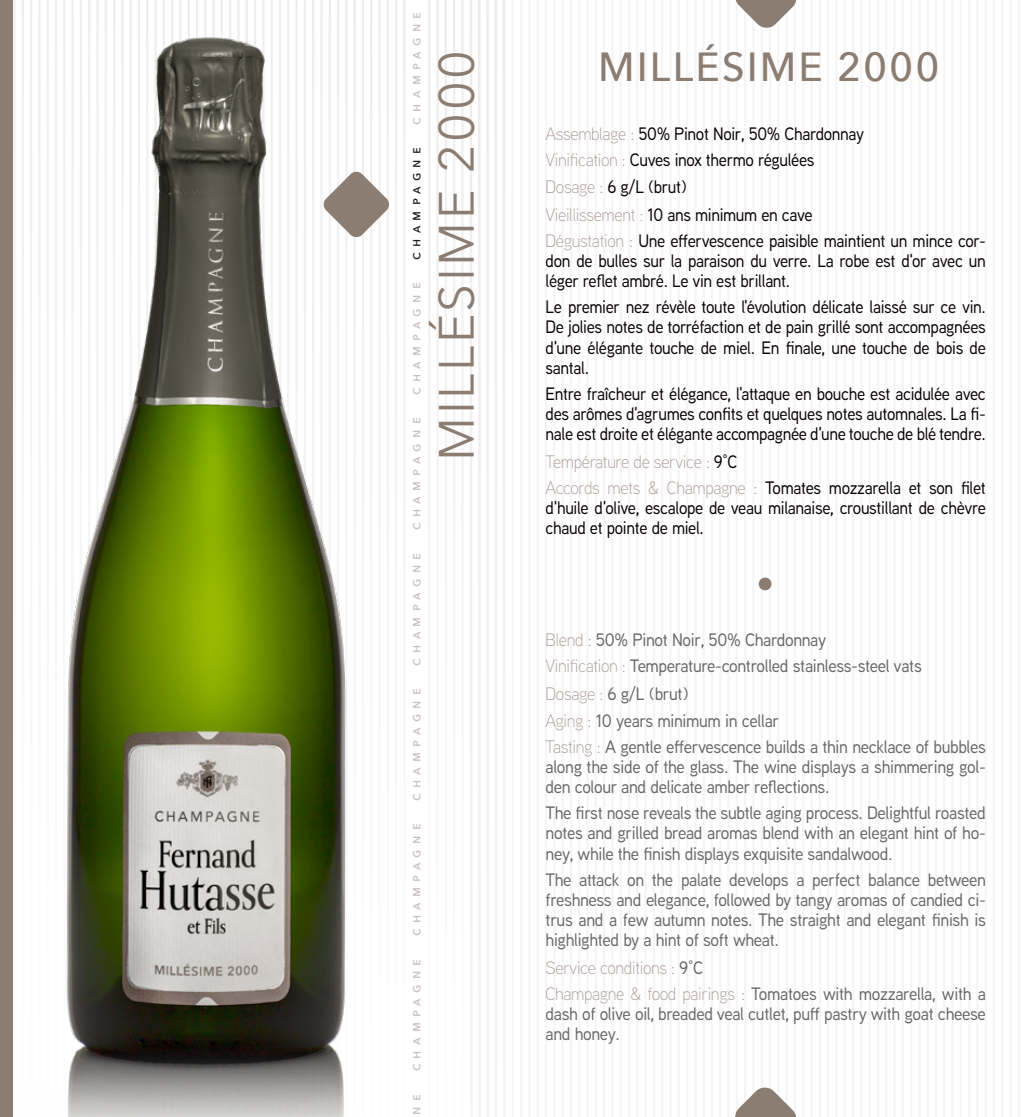
<style>
.page{position:relative;width:1021px;height:1117px;background:#fff}
.page>*{position:absolute;margin:0;border:0;box-sizing:border-box;transform-origin:0 0}
.t1{font:49.5px "Avenir Next";letter-spacing:.05em;color:#8b7d71}
.t2{font:500 40.5px "Avenir Next";letter-spacing:.05em;color:#8b7d71}
.t3{font:500 18px/20.2px "Aaux Next";letter-spacing:-.02em;color:#080302;scale:.93 1}
.t4{font:500 18px/20.2px "Aaux Next";letter-spacing:-.02em;color:#696766;scale:.95 1}
.t5{font:300 18px/25.9px "Aaux Next";letter-spacing:-.02em;color:#aa9b96;scale:.95 1}
.t6{font:500 13.5px "Avenir Next";letter-spacing:.39em;color:#c8c0be}
.t7{font:500 13.5px "Avenir Next";letter-spacing:.39em;color:#231f20}
.s1{font-weight:300;color:#aa9b96}
.s2{font-weight:500;color:#080302}
.s3{font-weight:500;color:#696766}
</style>
<div class="page">
<hr style="left:545px;top:0;width:2px;height:1116px;background:#f6f4f5">
<hr style="left:677px;top:0;width:3px;height:1116px;background:#f6f4f5">
<hr style="left:810px;top:0;width:2px;height:1116px;background:#f6f4f5">
<hr style="left:570px;top:0;width:2px;height:1116px;background:#f6f4f5">
<hr style="left:578px;top:0;width:2px;height:1116px;background:#f6f4f5">
<hr style="left:711px;top:0;width:2px;height:1116px;background:#f6f4f5">
<hr style="left:843px;top:0;width:2px;height:1116px;background:#f6f4f5">
<hr style="left:976px;top:0;width:2px;height:1116px;background:#f6f4f5">
<hr style="left:478px;top:0;width:3px;height:1116px;background:#f6f4f5">
<hr style="left:611px;top:0;width:2px;height:1116px;background:#f6f4f5">
<hr style="left:744px;top:0;width:2px;height:1116px;background:#f6f4f5">
<hr style="left:876px;top:0;width:3px;height:1116px;background:#f6f4f5">
<hr style="left:1009px;top:0;width:2px;height:1116px;background:#f6f4f5">
<hr style="left:512px;top:0;width:2px;height:1116px;background:#f6f4f5">
<hr style="left:644px;top:0;width:2px;height:1116px;background:#f6f4f5">
<hr style="left:777px;top:0;width:2px;height:1116px;background:#f6f4f5">
<hr style="left:909px;top:0;width:3px;height:1116px;background:#f6f4f5">
<hr style="left:694px;top:0;width:2px;height:1116px;background:#f6f4f5">
<hr style="left:827px;top:0;width:2px;height:1116px;background:#f6f4f5">
<hr style="left:959px;top:0;width:2px;height:1116px;background:#f6f4f5">
<hr style="left:594px;top:0;width:3px;height:1116px;background:#f6f4f5">
<hr style="left:727px;top:0;width:2px;height:1116px;background:#f6f4f5">
<hr style="left:860px;top:0;width:2px;height:1116px;background:#f6f4f5">
<hr style="left:992px;top:0;width:3px;height:1116px;background:#f6f4f5">
<hr style="left:628px;top:0;width:2px;height:1116px;background:#f6f4f5">
<hr style="left:760px;top:0;width:3px;height:1116px;background:#f6f4f5">
<hr style="left:893px;top:0;width:2px;height:1116px;background:#f6f4f5">
<hr style="left:528px;top:0;width:2px;height:1116px;background:#f6f4f5">
<hr style="left:661px;top:0;width:2px;height:1116px;background:#f6f4f5">
<hr style="left:793px;top:0;width:3px;height:1116px;background:#f6f4f5">
<hr style="left:926px;top:0;width:2px;height:1116px;background:#f6f4f5">
<hr style="left:553px;top:0;width:2px;height:1116px;background:#f6f4f5">
<hr style="left:686px;top:0;width:2px;height:1116px;background:#f6f4f5">
<hr style="left:818px;top:0;width:3px;height:1116px;background:#f6f4f5">
<hr style="left:951px;top:0;width:2px;height:1116px;background:#f6f4f5">
<hr style="left:586px;top:0;width:2px;height:1116px;background:#f6f4f5">
<hr style="left:719px;top:0;width:2px;height:1116px;background:#f6f4f5">
<hr style="left:851px;top:0;width:3px;height:1116px;background:#f6f4f5">
<hr style="left:984px;top:0;width:2px;height:1116px;background:#f6f4f5">
<hr style="left:487px;top:0;width:2px;height:1116px;background:#f6f4f5">
<hr style="left:619px;top:0;width:3px;height:1116px;background:#f6f4f5">
<hr style="left:752px;top:0;width:2px;height:1116px;background:#f6f4f5">
<hr style="left:885px;top:0;width:2px;height:1116px;background:#f6f4f5">
<hr style="left:1017px;top:0;width:3px;height:1116px;background:#f6f4f5">
<hr style="left:520px;top:0;width:2px;height:1116px;background:#f6f4f5">
<hr style="left:652px;top:0;width:3px;height:1116px;background:#f6f4f5">
<hr style="left:785px;top:0;width:2px;height:1116px;background:#f6f4f5">
<hr style="left:918px;top:0;width:2px;height:1116px;background:#f6f4f5">
<hr style="left:702px;top:0;width:2px;height:1116px;background:#f6f4f5">
<hr style="left:835px;top:0;width:2px;height:1116px;background:#f6f4f5">
<hr style="left:968px;top:0;width:2px;height:1116px;background:#f6f4f5">
<hr style="left:603px;top:0;width:2px;height:1116px;background:#f6f4f5">
<hr style="left:735px;top:0;width:3px;height:1116px;background:#f6f4f5">
<hr style="left:868px;top:0;width:2px;height:1116px;background:#f6f4f5">
<hr style="left:1001px;top:0;width:2px;height:1116px;background:#f6f4f5">
<hr style="left:636px;top:0;width:2px;height:1116px;background:#f6f4f5">
<hr style="left:769px;top:0;width:2px;height:1116px;background:#f6f4f5">
<hr style="left:901px;top:0;width:2px;height:1116px;background:#f6f4f5">
<hr style="left:536px;top:0;width:3px;height:1116px;background:#f6f4f5">
<hr style="left:669px;top:0;width:2px;height:1116px;background:#f6f4f5">
<hr style="left:802px;top:0;width:2px;height:1116px;background:#f6f4f5">
<hr style="left:561px;top:0;width:3px;height:1116px;background:#f6f4f5">
<hr style="left:943px;top:0;width:2px;height:1116px;background:#f6f4f5">
<hr style="left:934px;top:0;width:3px;height:1116px;background:#f6f4f5">
<hr style="left:453px;top:0;width:2px;height:1116px;background:#eeecec">
<hr style="left:486px;top:0;width:2px;height:1116px;background:#eeecec">
<hr style="left:436px;top:0;width:3px;height:1116px;background:#eeecec">
<hr style="left:469px;top:0;width:3px;height:1116px;background:#eeecec">
<hr style="left:403px;top:0;width:2px;height:1116px;background:#eeecec">
<hr style="left:428px;top:0;width:2px;height:1116px;background:#eeecec">
<hr style="left:461px;top:0;width:2px;height:1116px;background:#eeecec">
<hr style="left:494px;top:0;width:3px;height:1116px;background:#eeecec">
<hr style="left:395px;top:0;width:2px;height:1116px;background:#eeecec">
<hr style="left:445px;top:0;width:2px;height:1116px;background:#eeecec">
<hr style="left:478px;top:0;width:2px;height:1116px;background:#eeecec">
<hr style="left:502px;top:0;width:3px;height:1116px;background:#eeecec">
<img style="left:13px;top:0;width:376px;height:1116px">
<svg style="left:323px;top:171px;width:66px;height:67px"></svg>
<svg style="left:736px;top:0;width:60px;height:28px"></svg>
<svg style="left:735px;top:1087px;width:61px;height:29px"></svg>
<svg style="left:758px;top:577px;width:14px;height:14px"></svg>
<div style="left:0;top:0;width:13px;height:1116px;background:#8b7d71"></div>
<p class="t6" style="left:404px;top:124px;width:114px;rotate:-90deg">champagne</p>
<p class="t7" style="left:404px;top:260px;width:114px;rotate:-90deg">champagne</p>
<p class="t6" style="left:404px;top:395px;width:114px;rotate:-90deg">champagne</p>
<p class="t6" style="left:404px;top:530px;width:114px;rotate:-90deg">champagne</p>
<p class="t6" style="left:404px;top:665px;width:114px;rotate:-90deg">champagne</p>
<p class="t6" style="left:404px;top:800px;width:114px;rotate:-90deg">champagne</p>
<p class="t6" style="left:404px;top:935px;width:114px;rotate:-90deg">champagne</p>
<p class="t6" style="left:404px;top:1071px;width:114px;rotate:-90deg">champagne</p>
<h1 class="t1" style="left:415px;top:460px;width:411px;rotate:-90deg">MILLÉSIME 2000</h1>
<h2 class="t2" style="left:598px;top:32px;width:343px">MILLÉSIME 2000</h2>
<p class="t3" style="left:545px;top:120px;width:475px;line-height:26.6px"><span class="s1">Assemblage :</span> 50% Pinot Noir, 50% Chardonnay<br><span class="s1">Vinification :</span> Cuves inox thermo régulées<br><span class="s1">Dosage :</span> 6 g/L (brut)<br><span class="s1">Vieillissement :</span> 10 ans minimum en cave<br><span class="s1">Dégustation :</span> Une effervescence paisible maintient un mince cor-</p>
<p class="t3" style="left:545px;top:250px;width:475px">don de bulles sur la paraison du verre. La robe est d'or avec un léger reflet ambré. Le vin est brillant.</p>
<p class="t3" style="left:545px;top:296px;width:475px;text-align:justify">Le premier nez révèle toute l'évolution délicate laissé sur ce vin.<br>De jolies notes de torréfaction et de pain grillé sont accompagnées d'une élégante touche de miel. En finale, une touche de bois de santal.</p>
<p class="t3" style="left:545px;top:383px;width:475px;text-align:justify">Entre fraîcheur et élégance, l'attaque en bouche est acidulée avec des arômes d'agrumes confits et quelques notes automnales. La fi&shy;nale est droite et élégante accompagnée d'une touche de blé tendre.</p>
<p class="t5" style="left:545px;top:447px;width:465px">Température de service : <span class="s2">9°C<br></span>Accords mets &amp; Champagne : <span class="s2">Tomates mozzarella et son filet</span></p>
<p class="t3" style="left:545px;top:497px;width:475px">d'huile d'olive, escalope de veau milanaise, croustillant de chèvre chaud et pointe de miel.</p>
<p class="t4" style="left:545px;top:626px;width:465px;line-height:26.6px"><span class="s1">Blend :</span> 50% Pinot Noir, 50% Chardonnay<br><span class="s1">Vinification :</span> Temperature-controlled stainless-steel vats<br><span class="s1">Dosage :</span> 6 g/L (brut)<br><span class="s1">Aging :</span> 10 years minimum in cellar<br><span class="s1">Tasting :</span> A gentle effervescence builds a thin necklace of bubbles</p>
<p class="t4" style="left:545px;top:756px;width:465px">along the side of the glass. The wine displays a shimmering gol&shy;den colour and delicate amber reflections.</p>
<p class="t4" style="left:545px;top:802px;width:465px;text-align:justify">The first nose reveals the subtle aging process. Delightful roasted notes and grilled bread aromas blend with an elegant hint of ho&shy;ney, while the finish displays exquisite sandalwood.</p>
<p class="t4" style="left:545px;top:868px;width:465px;text-align:justify">The attack on the palate develops a perfect balance between freshness and elegance, followed by tangy aromas of candied ci&shy;trus and a few autumn notes. The straight and elegant finish is highlighted by a hint of soft wheat.</p>
<p class="t5" style="left:545px;top:953px;width:465px">Service conditions : <span class="s3">9°C<br></span>Champagne &amp; food pairings : <span class="s3">Tomatoes with mozzarella, with a</span></p>
<p class="t4" style="left:545px;top:1002px;width:465px">dash of olive oil, breaded veal cutlet, puff pastry with goat cheese and honey.</p>
<p class="t6" style="left:404px;top:1114px;width:22px;rotate:-90deg">n e</p>
</div>
